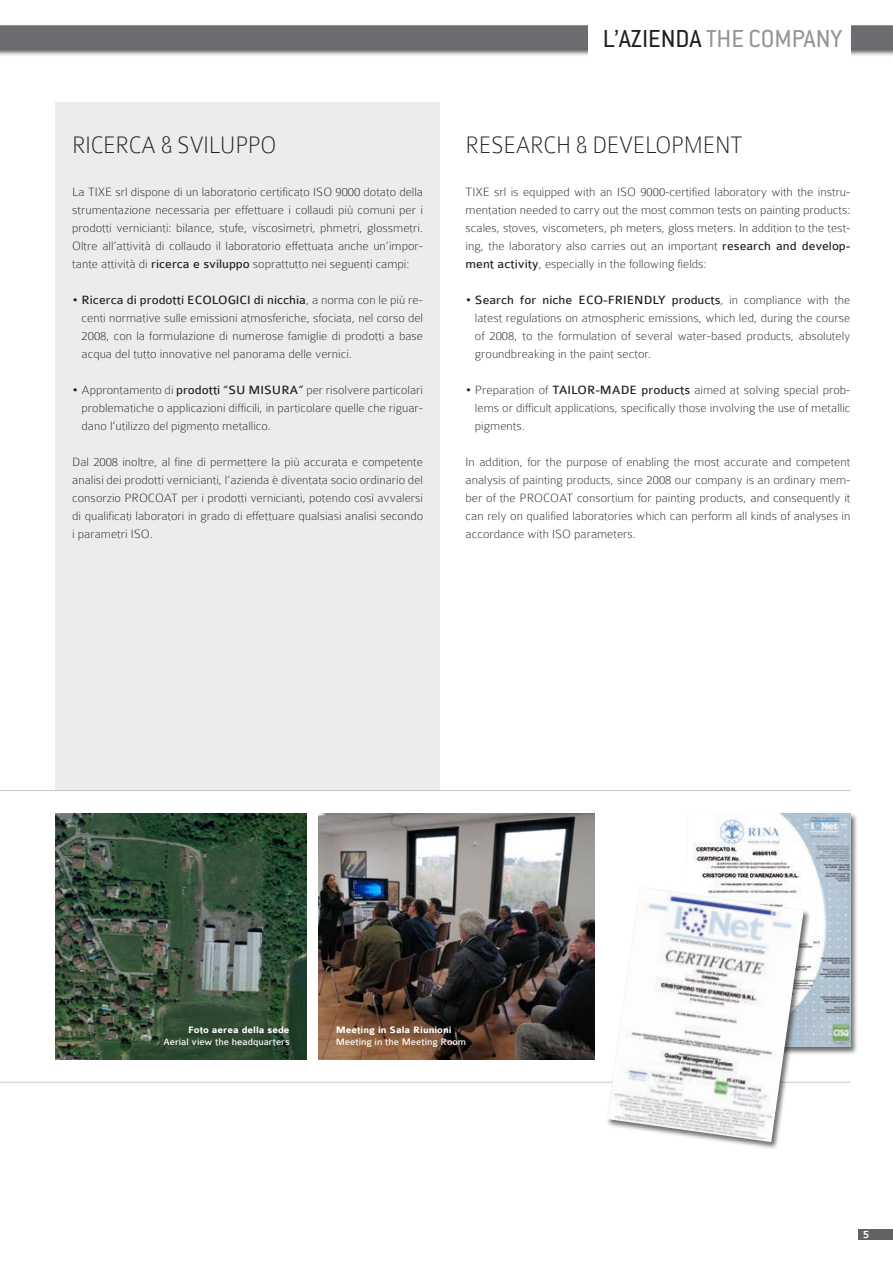
<style>
.page{position:relative;width:893px;height:1263px;background:#fff}
.page>*{position:absolute;margin:0;border:0;box-sizing:border-box;transform-origin:0 0}
.t1{font:27px "Conduit OSITC";color:#939598}
.t2{font:100 25.5px "Colaborate";letter-spacing:-.01em;color:#231f20;scale:.95 1}
.t3{font:100 12.9px/18px "Colaborate";color:#231f20;text-align:justify;scale:1.05 1}
.t4{font:500 11.7px "Colaborate";color:#fff;scale:.95 1}
.t5{font:10.05px "Colaborate";color:#fff;scale:1.05 1}
.t6{font:700 10.05px "Colaborate";color:#fff;scale:1.05 1}
.s1{font-weight:400}
.s2{color:#231f20}
</style>
<div class="page">
<div style="left:859px;top:1229px;width:34px;height:10px;background:#636366"></div>
<div style="left:0;top:20px;width:893px;height:39px;background:#231f20;opacity:.75"></div>
<svg style="left:0;top:22px;width:893px;height:30px;background:#7e7e80"></svg>
<div style="left:588px;top:13px;width:262px;height:50px;background:#fff"></div>
<div style="left:55px;top:102px;width:385px;height:688px;background:#ececee"></div>
<hr style="left:0;top:790px;width:850px;height:1px;background:#c7c8ca">
<hr style="left:0;top:1082px;width:850px;height:1px;background:#c7c8ca">
<div style="left:686px;top:812px;width:172px;height:243px;background:#231f20;opacity:.65"></div>
<img style="left:688px;top:813px;width:162px;height:234px">
<div style="left:606px;top:886px;width:205px;height:263px;background:#231f20;opacity:.65"></div>
<img style="left:607px;top:887px;width:197px;height:255px">
<img style="left:55px;top:813px;width:252px;height:246px">
<img style="left:319px;top:813px;width:275px;height:246px">
<h2 class="t2" style="left:72px;top:132px;width:216px">RICERCA &amp; SVILUPPO</h2>
<p class="t3" style="left:72px;top:183px;width:336px">La TIXE srl dispone di un laboratorio certificato ISO 9000 dotato della strumentazione necessaria per effettuare i collaudi più comuni per i prodotti vernicianti: bilance, stufe, viscosimetri, phmetri, glossmetri.<br>Oltre all’attività di collaudo il laboratorio effettuata anche un’impor&shy;tante attività di <span class="s1">ricerca e sviluppo</span> soprattutto nei seguenti campi:</p>
<p class="t3" style="left:82px;top:291px;width:327px;text-indent:-9px">• <span class="s1">Ricerca di prodotti ECOLOGICI di nicchia</span>, a norma con le più re&shy;centi normative sulle emissioni atmosferiche, sfociata, nel corso del 2008, con la formulazione di numerose famiglie di prodotti a base acqua del tutto innovative nel panorama delle vernici.</p>
<p class="t3" style="left:82px;top:381px;width:327px;text-indent:-9px">• Approntamento di <span class="s1">prodotti “SU MISURA”</span> per risolvere particolari problematiche o applicazioni difficili, in particolare quelle che riguar&shy;dano l’utilizzo del pigmento metallico.</p>
<p class="t3" style="left:72px;top:453px;width:336px">Dal 2008 inoltre, al fine di permettere la più accurata e competente analisi dei prodotti vernicianti, l’azienda è diventata socio ordinario del consorzio PROCOAT per i prodotti vernicianti, potendo così avvalersi di qualificati laboratori in grado di effettuare qualsiasi analisi secondo i parametri ISO.</p>
<h1 class="t1" style="left:603px;top:22px;width:241px"><span class="s2">L’AZIENDA</span> THE COMPANY</h1>
<h2 class="t2" style="left:466px;top:132px;width:293px">RESEARCH &amp; DEVELOPMENT</h2>
<p class="t3" style="left:466px;top:183px;width:368px">TIXE srl is equipped with an ISO 9000-certified laboratory with the instru&shy;mentation needed to carry out the most common tests on painting products: scales, stoves, viscometers, ph meters, gloss meters. In addition to the test&shy;ing, the laboratory also carries out an important <span class="s1">research and develop&shy;ment activity</span>, especially in the following fields:</p>
<p class="t3" style="left:475px;top:291px;width:359px;text-indent:-9px">• <span class="s1">Search for niche ECO-FRIENDLY products</span>, in compliance with the latest regulations on atmospheric emissions, which led, during the course of 2008, to the formulation of several water-based products, absolutely groundbreaking in the paint sector.</p>
<p class="t3" style="left:475px;top:381px;width:359px;text-indent:-9px">• Preparation of <span class="s1">TAILOR-MADE products</span> aimed at solving special prob&shy;lems or difficult applications, specifically those involving the use of metallic pigments.</p>
<p class="t3" style="left:466px;top:453px;width:368px">In addition, for the purpose of enabling the most accurate and competent analysis of painting products, since 2008 our company is an ordinary mem&shy;ber of the PROCOAT consortium for painting products, and consequently it can rely on qualified laboratories which can perform all kinds of analyses in accordance with ISO parameters.</p>
<p class="t6" style="left:188px;top:1025px;width:98px">Foto aerea della sede</p>
<p class="t5" style="left:163px;top:1036px;width:122px">Aerial view the headquarters</p>
<p class="t6" style="left:336px;top:1025px;width:112px">Meeting in Sala Riunioni</p>
<p class="t5" style="left:336px;top:1036px;width:126px">Meeting in the Meeting Room</p>
<p class="t4" style="left:863px;top:1228px;width:8px">5</p>
</div>
